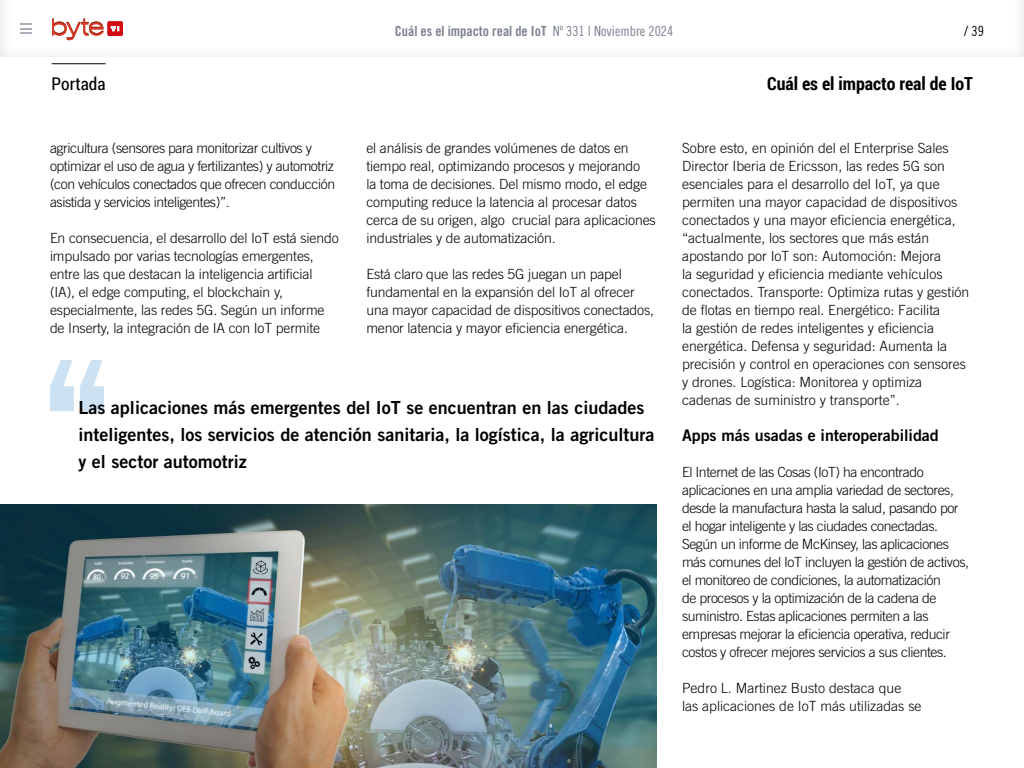
<style>
.page{position:relative;width:1024px;height:768px;background:#fff}
.page>*{position:absolute;margin:0;border:0;box-sizing:border-box;transform-origin:0 0}
.t1{font:18px/27px "Trade Gothic LT Std Bd 2";color:#000}
.t2{font:700 18px "Roboto Condensed";color:#000}
.t3{font:17.5px "Roboto Condensed";color:#000}
.t4{font:16px "Trade Gothic LT Std Bd 2";color:#000}
.t5{font:300 14px/18px "Trade Gothic LT Std";letter-spacing:-.01em;color:#000}
.t6{font:300 14px/18px "Trade Gothic LT Std";letter-spacing:-.03em;color:#000}
.t7{font:14px "Trade Gothic LT Std Bd Cn 20";color:#7b818f}
.t8{font:14px "Trade Gothic LT Std Cn 18";color:#000}
.s1{font-family:"Trade Gothic LT Std Cn 18"}
</style>
<div class="page">
<svg style="left:20px;top:23px;width:12px;height:11px"></svg>
<svg style="left:52px;top:18px;width:51px;height:22px"></svg>
<div style="left:108px;top:22px;width:15px;height:14px;background:#d20a11"></div>
<svg style="left:111px;top:26px;width:8px;height:5px"></svg>
<hr style="left:52px;top:64px;width:54px;height:1px;background:#000">
<img style="left:0;top:504px;width:657px;height:264px">
<svg style="left:50px;top:360px;width:54px;height:51px"></svg>
<p class="t7" style="left:395px;top:23px;width:280px">Cuál es el impacto real de IoT <span class="s1">Nº 331 | Noviembre 2024</span></p>
<p class="t8" style="left:964px;top:23px;width:21px">/ 39</p>
<p class="t3" style="left:52px;top:72px;width:55px">Portada</p>
<p class="t2" style="left:767px;top:71px;width:207px">Cuál es el impacto real de IoT</p>
<p class="t6" style="left:50px;top:139px;width:287px">agricultura (sensores para monitorizar cultivos y optimizar el uso de agua y fertilizantes) y automotriz (con vehículos conectados que ofrecen conducción asistida y servicios inteligentes)”.</p>
<p class="t5" style="left:50px;top:229px;width:290px">En consecuencia, el desarrollo del IoT está siendo impulsado por varias tecnologías emergentes, entre las que destacan la inteligencia artificial (IA), el edge computing, el blockchain y, especialmente, las redes 5G. Según un informe de Inserty, la integración de IA con IoT permite</p>
<p class="t5" style="left:366px;top:139px;width:291px">el análisis de grandes volúmenes de datos en tiempo real, optimizando procesos y mejorando<br>la toma de decisiones. Del mismo modo, el edge computing reduce la latencia al procesar datos cerca de su origen, algo crucial para aplicaciones industriales y de automatización.</p>
<p class="t5" style="left:366px;top:265px;width:289px">Está claro que las redes 5G juegan un papel fundamental en la expansión del IoT al ofrecer una mayor capacidad de dispositivos conectados, menor latencia y mayor eficiencia energética.</p>
<p class="t1" style="left:78px;top:394px;width:577px">Las aplicaciones más emergentes del IoT se encuentran en las ciudades inteligentes, los servicios de atención sanitaria, la logística, la agricultura y el sector automotriz</p>
<p class="t5" style="left:682px;top:139px;width:289px">Sobre esto, en opinión del el Enterprise Sales Director Iberia de Ericsson, las redes 5G son esenciales para el desarrollo del IoT, ya que permiten una mayor capacidad de dispositivos conectados y una mayor eficiencia energética, “actualmente, los sectores que más están apostando por IoT son: Automoción: Mejora<br>la seguridad y eficiencia mediante vehículos conectados. Transporte: Optimiza rutas y gestión de flotas en tiempo real. Energético: Facilita<br>la gestión de redes inteligentes y eficiencia energética. Defensa y seguridad: Aumenta la precisión y control en operaciones con sensores y drones. Logística: Monitorea y optimiza cadenas de suministro y transporte”.</p>
<p class="t4" style="left:682px;top:425px;width:258px">Apps más usadas e interoperabilidad</p>
<p class="t6" style="left:682px;top:463px;width:289px">El Internet de las Cosas (IoT) ha encontrado aplicaciones en una amplia variedad de sectores, desde la manufactura hasta la salud, pasando por el hogar inteligente y las ciudades conectadas.<br>Según un informe de McKinsey, las aplicaciones más comunes del IoT incluyen la gestión de activos, el monitoreo de condiciones, la automatización<br>de procesos y la optimización de la cadena de suministro. Estas aplicaciones permiten a las empresas mejorar la eficiencia operativa, reducir costos y ofrecer mejores servicios a sus clientes.</p>
<p class="t5" style="left:682px;top:679px;width:241px">Pedro L. Martinez Busto destaca que<br>las aplicaciones de IoT más utilizadas se</p>
</div>
